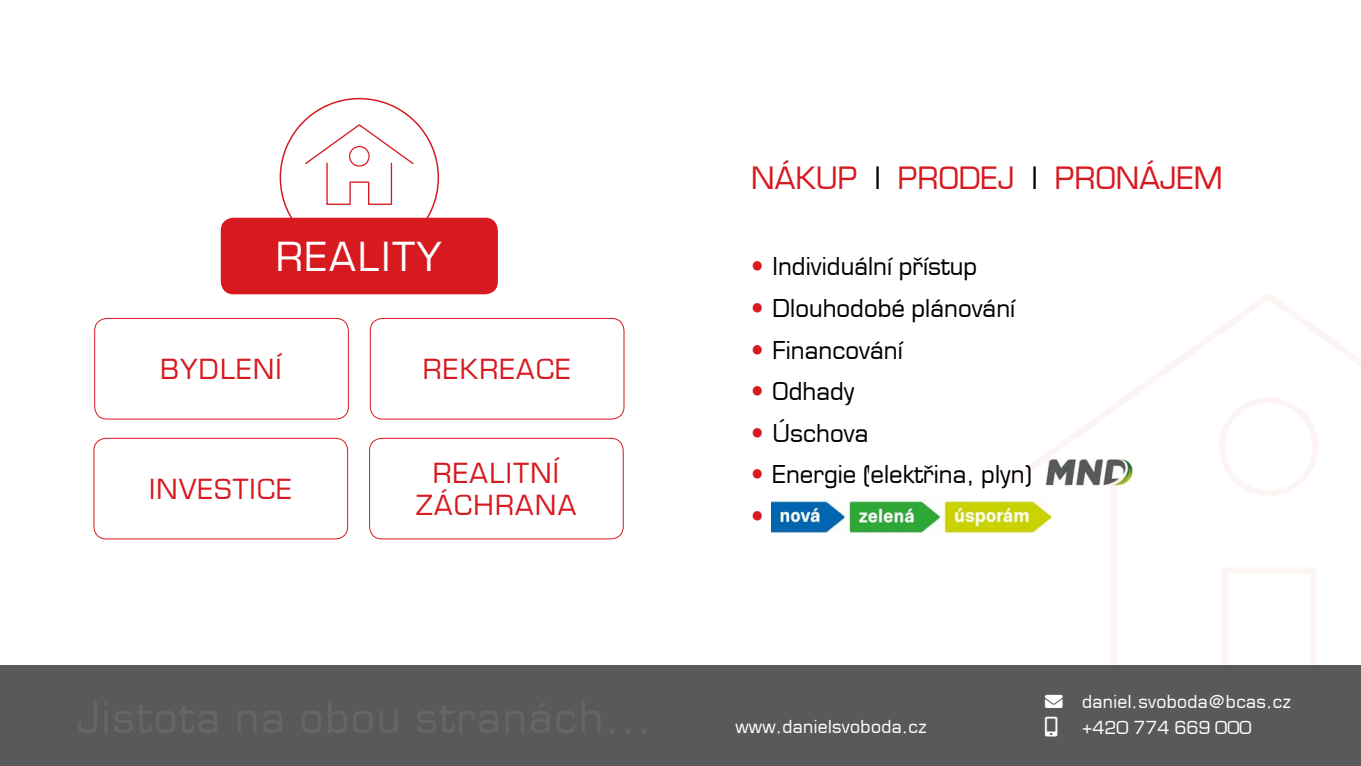
<style>
.page{position:relative;width:1361px;height:766px;background:#fff}
.page>*{position:absolute;margin:0;border:0;box-sizing:border-box;transform-origin:0 0}
.t1{font:39px "Euromode";letter-spacing:.05em;color:#fff}
.t2{font:30px "Euromode";color:#d71920}
.t3{font:27px/32.4px "Euromode";letter-spacing:.05em;color:#d71920}
.t4{font:24px/41.5px "Euromode";color:#000}
.t5{font:17.55px/26.2px "Euromode CE";letter-spacing:.02em;color:#fff;text-align:center}
.s1{color:#000}
.s2{color:#d71920}
</style>
<div class="page">
<div style="left:0;top:665px;width:1361px;height:100px;background:#58595b"></div>
<svg style="left:1111px;top:503px;width:205px;height:162px"></svg>
<svg style="left:1247px;top:490px;width:43px;height:6px"></svg>
<svg style="left:1009px;top:293px;width:352px;height:197px"></svg>
<svg style="left:305px;top:124px;width:109px;height:80px"></svg>
<div style="left:221px;top:218px;width:277px;height:76px;background:#d71920;border-radius:13px"></div>
<div style="left:369px;top:438px;width:254px;height:101px;border:1px solid #d71920;border-radius:12px"></div>
<div style="left:94px;top:438px;width:254px;height:101px;border:1px solid #d71920;border-radius:12px"></div>
<div style="left:370px;top:318px;width:254px;height:101px;border:1px solid #d71920;border-radius:12px"></div>
<div style="left:94px;top:318px;width:255px;height:101px;border:1px solid #d71920;border-radius:12px"></div>
<img style="left:1033px;top:440px;width:111px;height:63px">
<img style="left:772px;top:497px;width:278px;height:37px">
<h1 class="t1" style="left:276px;top:233px;width:143px">Reality</h1>
<p class="t3" style="left:160px;top:353px;width:123px">bydlen í</p>
<p class="t3" style="left:423px;top:353px;width:149px">rekreace</p>
<p class="t3" style="left:149px;top:473px;width:144px">investice</p>
<p class="t3" style="left:416px;top:456px;width:145px;text-indent:17px">realitn í zách</p>
<p class="t3" style="left:495px;top:489px;width:42px">rana</p>
<p class="t2" style="left:751px;top:160px;width:186px">NÁKUP <span class="s1">|</span> PRODEJ</p>
<p class="t2" style="left:1031px;top:160px;width:193px"><span class="s1">|</span> PRONÁJEM</p>
<p class="t4" style="left:751px;top:246px;width:228px"><span class="s2">•</span> Individuální přístup</p>
<p class="t4" style="left:751px;top:287px;width:266px"><span class="s2">•</span> Dlouhodobé plánování</p>
<p class="t4" style="left:751px;top:329px;width:153px"><span class="s2">•</span> Financování</p>
<p class="t4" style="left:751px;top:370px;width:105px"><span class="s2">•</span> Odhady</p>
<p class="t4" style="left:751px;top:412px;width:119px"><span class="s2">•</span> Úschova</p>
<p class="t4" style="left:751px;top:453px;width:282px"><span class="s2">•</span> Energie (elektřina, plyn) <span class="s2">•</span></p>
<p class="t5" style="left:735px;top:713px;width:192px">www.danielsvoboda.cz</p>
<p class="t5" style="left:1045px;top:688px;width:247px">→ daniel.svoboda@bcas.cz +420 774 669 000</p>
</div>
